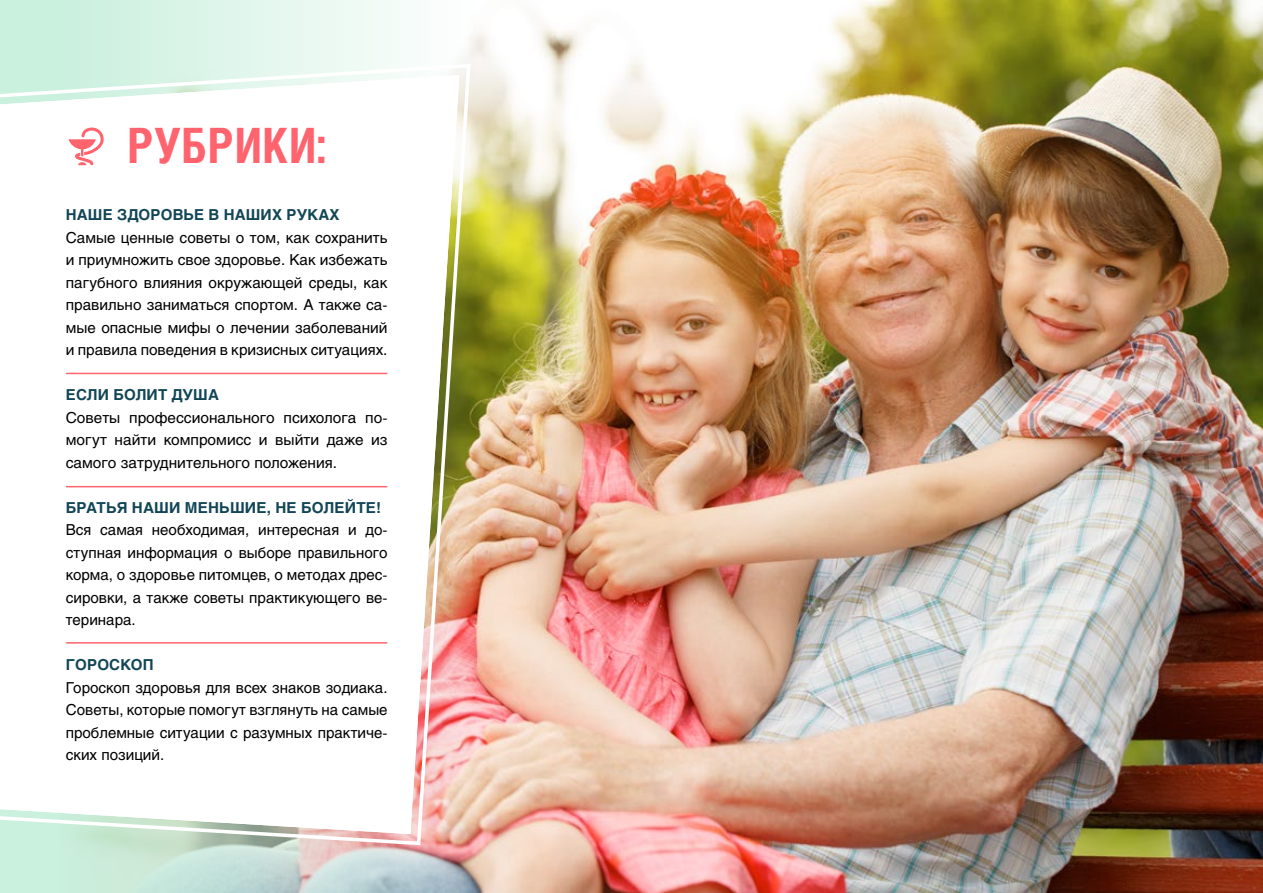
<style>
.page{position:relative;width:1263px;height:893px;background:#fff}
.page>*{position:absolute;margin:0;border:0;box-sizing:border-box;transform-origin:0 0}
.t1{font:700 48.75px "Helios Cond";letter-spacing:.01em;color:#ff636e}
.t2{font:15px/22.5px "Helios";color:#000;text-align:justify}
.t3{font:700 15px "Helios";letter-spacing:.01em;color:#124656}
</style>
<div class="page">
<img style="left:60px;top:0;width:1203px;height:893px">
<img style="left:0;top:62px;width:472px;height:785px">
<svg style="left:0;top:69px;width:465px;height:771px"></svg>
<hr style="left:67px;top:373px;width:320px;height:1px;background:#ff636e">
<hr style="left:67px;top:486px;width:320px;height:1px;background:#ff636e">
<hr style="left:67px;top:642px;width:320px;height:2px;background:#ff636e">
<svg style="left:69px;top:128px;width:35px;height:37px"></svg>
<h1 class="t1" style="left:128px;top:112px;width:200px">РУБРИКИ:</h1>
<p class="t3" style="left:66px;top:205px;width:275px">НАШЕ ЗДОРОВЬЕ В НАШИХ РУКАХ</p>
<p class="t2" style="left:66px;top:226px;width:323px">Самые ценные советы о том, как сохранить и приумножить свое здоровье. Как избежать пагубного влияния окружающей среды, как правильно заниматься спортом. А также са&shy;мые опасные мифы о лечении заболеваний и правила поведения в кризисных ситуациях.</p>
<p class="t3" style="left:66px;top:385px;width:155px">ЕСЛИ БОЛИТ ДУША</p>
<p class="t2" style="left:66px;top:406px;width:323px">Советы профессионального психолога по&shy;могут найти компромисс и выйти даже из самого затруднительного положения.</p>
<p class="t3" style="left:66px;top:498px;width:317px">БРАТЬЯ НАШИ МЕНЬШИЕ, НЕ БОЛЕЙТЕ!</p>
<p class="t2" style="left:66px;top:518px;width:323px">Вся самая необходимая, интересная и до&shy;ступная информация о выборе правильного корма, о здоровье питомцев, о методах дрес&shy;сировки, а также советы практикующего ве&shy;теринара.</p>
<p class="t3" style="left:66px;top:655px;width:89px">ГОРОСКОП</p>
<p class="t2" style="left:66px;top:676px;width:323px">Гороскоп здоровья для всех знаков зодиака.<br>Советы, которые помогут взглянуть на самые проблемные ситуации с разумных практиче&shy;ских позиций.</p>
</div>
